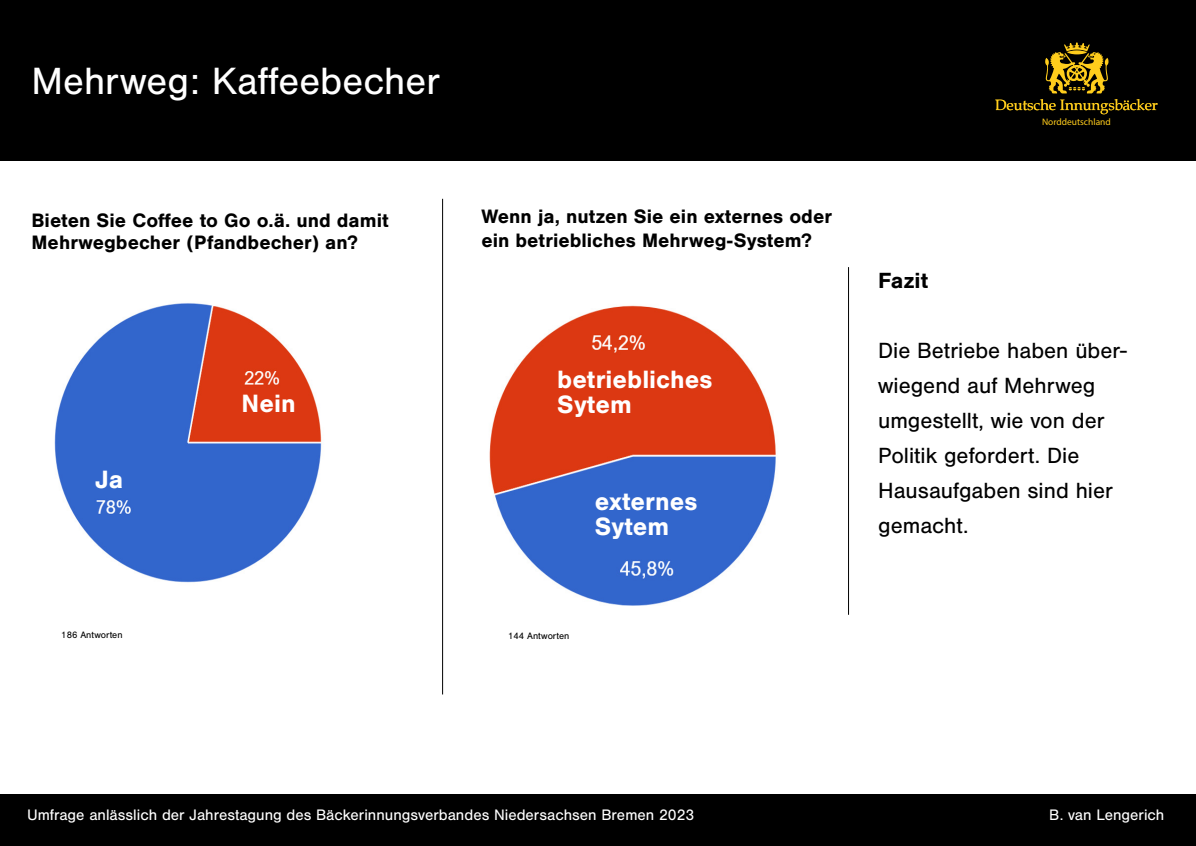
<style>
.page{position:relative;width:1196px;height:846px;background:#fff}
.page>*{position:absolute;margin:0;border:0;box-sizing:border-box;transform-origin:0 0}
.t1{font:39.38px "Nimbus San";color:#fff}
.t2{font:700 25.99px/24.5px "Nimbus San";color:#fff}
.t3{font:22.75px/35px "Nimbus San";color:#000}
.t4{font:700 22.75px "Nimbus San";color:#000}
.t5{font:700 20.12px/21.9px "Nimbus San";color:#000}
.t6{font:15.75px "Nimbus San";color:#fff}
.t7{font:15.05px "Book Antiqua";color:#ffcd1c}
.t8{font:9.62px "Nimbus San";color:#000}
.t9{font:9.45px "Myriad Pro";color:#ffcd1c}
</style>
<div class="page">
<div style="left:0;top:794px;width:1195px;height:51px;background:#000"></div>
<div style="left:0;top:0;width:1195px;height:161px;background:#000"></div>
<svg style="left:1045px;top:42px;width:63px;height:51px"></svg>
<svg style="left:995px;top:99px;width:162px;height:16px"></svg>
<img style="left:54px;top:282px;width:390px;height:318px">
<img style="left:489px;top:305px;width:360px;height:310px">
<hr style="left:442px;top:199px;width:1px;height:495px;background:#000">
<hr style="left:848px;top:267px;width:1px;height:347px;background:#000">
<h1 class="t1" style="left:32px;top:59px;width:410px">Mehrweg: Kaffeebecher</h1>
<p class="t5" style="left:32px;top:209px;width:358px">Bieten Sie Coffee to Go o.ä. und damit<br>Mehrwegbecher (Pfandbecher) an?</p>
<p class="t5" style="left:481px;top:204px;width:352px;line-height:24.5px">Wenn ja, nutzen Sie ein externes oder ein betriebliches Mehrweg-System?</p>
<p class="t2" style="left:95px;top:467px;width:29px">Ja</p>
<p class="t8" style="left:61px;top:629px;width:63px">186 Antworten</p>
<p class="t2" style="left:241px;top:391px;width:56px">Nein</p>
<p class="t2" style="left:557px;top:367px;width:157px">betriebliches<br>Sytem</p>
<p class="t2" style="left:594px;top:489px;width:104px">externes<br>Sytem</p>
<p class="t8" style="left:508px;top:630px;width:63px">144 Antworten</p>
<p class="t4" style="left:878px;top:267px;width:51px">Fazit</p>
<p class="t7" style="left:994px;top:94px;width:164px">Deutsche Innungsbäcker</p>
<p class="t9" style="left:1041px;top:115px;width:70px">Norddeutschland</p>
<p class="t3" style="left:878px;top:333px;width:250px">Die Betriebe haben über&shy;wiegend auf Mehrweg umgestellt, wie von der<br>Politik gefordert. Die<br>Hausaufgaben sind hier gemacht.</p>
<p class="t6" style="left:27px;top:806px;width:668px">Umfrage anlässlich der Jahrestagung des Bäckerinnungsverbandes Niedersachsen Bremen 2023</p>
<p class="t6" style="left:1049px;top:806px;width:117px">B. van Lengerich</p>
</div>
